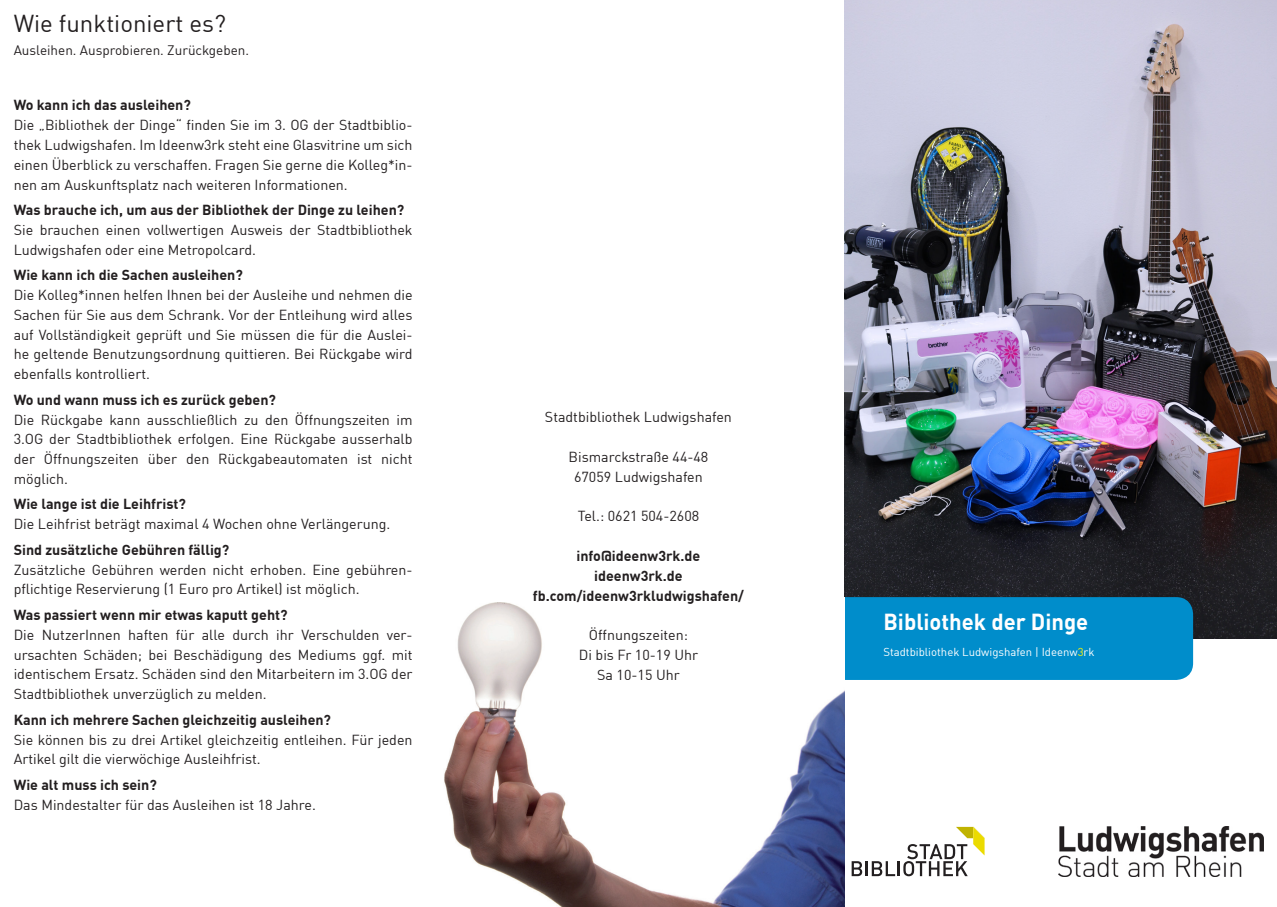
<style>
.page{position:relative;width:1277px;height:907px;background:#fff}
.page>*{position:absolute;margin:0;border:0;box-sizing:border-box;transform-origin:0 0}
.t1{font:24px "DIN Offc";color:#231f20}
.t2{font:700 22.65px "DIN Offc";color:#fff}
.t3{font:14.25px/19.8px "DIN Offc";color:#231f20;text-align:justify}
.t4{font:700 14.25px "DIN Offc";color:#231f20}
.t5{font:13.5px "DIN Offc";color:#231f20}
.t6{font:11.4px "DIN Offc";color:#fff}
.s1{color:#fff101}
</style>
<div class="page">
<img style="left:844px;top:0;width:433px;height:638px">
<img style="left:444px;top:602px;width:400px;height:305px">
<img style="left:1058px;top:827px;width:205px;height:49px">
<svg style="left:851px;top:861px;width:11px;height:15px"></svg>
<hr style="left:865px;top:861px;width:3px;height:15px;background:#231f20">
<svg style="left:871px;top:861px;width:24px;height:15px"></svg>
<hr style="left:897px;top:861px;width:3px;height:15px;background:#231f20">
<svg style="left:903px;top:827px;width:81px;height:49px"></svg>
<div style="left:829px;top:597px;width:364px;height:83px;background:#008dcb;border-radius:17px"></div>
<div style="left:826px;top:597px;width:19px;height:83px;background:#fff"></div>
<p class="t1" style="left:14px;top:8px;width:214px">Wie funktioniert es?</p>
<p class="t5" style="left:14px;top:42px;width:237px">Ausleihen. Ausprobieren. Zurückgeben.</p>
<p class="t4" style="left:14px;top:96px;width:179px">Wo kann ich das ausleihen?</p>
<p class="t3" style="left:14px;top:115px;width:400px">Die „Bibliothek der Dinge“ finden Sie im 3. OG der Stadtbiblio&shy;thek Ludwigshafen. Im Ideenw3rk steht eine Glasvitrine um sich einen Überblick zu verschaffen. Fragen Sie gerne die Kolleg*in&shy;nen am Auskunftsplatz nach weiteren Informationen.</p>
<p class="t4" style="left:14px;top:201px;width:392px">Was brauche ich, um aus der Bibliothek der Dinge zu leihen?</p>
<p class="t3" style="left:14px;top:219px;width:400px">Sie brauchen einen vollwertigen Ausweis der Stadtbibliothek<br>Ludwigshafen oder eine Metropolcard.</p>
<p class="t4" style="left:14px;top:266px;width:231px">Wie kann ich die Sachen ausleihen?</p>
<p class="t3" style="left:14px;top:285px;width:400px">Die Kolleg*innen helfen Ihnen bei der Ausleihe und nehmen die Sachen für Sie aus dem Schrank. Vor der Entleihung wird alles auf Vollständigkeit geprüft und Sie müssen die für die Auslei&shy;he geltende Benutzungsordnung quittieren. Bei Rückgabe wird ebenfalls kontrolliert.</p>
<p class="t4" style="left:14px;top:390px;width:264px">Wo und wann muss ich es zurück geben?</p>
<p class="t3" style="left:14px;top:409px;width:400px">Die Rückgabe kann ausschließlich zu den Öffnungszeiten im 3.OG der Stadtbibliothek erfolgen. Eine Rückgabe ausserhalb der Öffnungszeiten über den Rückgabeautomaten ist nicht möglich.</p>
<p class="t4" style="left:14px;top:495px;width:174px">Wie lange ist die Leihfrist?</p>
<p class="t3" style="left:14px;top:514px;width:378px">Die Leihfrist beträgt maximal 4 Wochen ohne Verlängerung.</p>
<p class="t4" style="left:14px;top:540px;width:217px">Sind zusätzliche Gebühren fällig?</p>
<p class="t3" style="left:14px;top:559px;width:400px">Zusätzliche Gebühren werden nicht erhoben. Eine gebühren&shy;pflichtige Reservierung (1 Euro pro Artikel) ist möglich.</p>
<p class="t4" style="left:14px;top:605px;width:275px">Was passiert wenn mir etwas kaputt geht?</p>
<p class="t3" style="left:14px;top:624px;width:400px">Die NutzerInnen haften für alle durch ihr Verschulden ver&shy;ursachten Schäden; bei Beschädigung des Mediums ggf. mit identischem Ersatz. Schäden sind den Mitarbeitern im 3.OG der Stadtbibliothek unverzüglich zu melden.</p>
<p class="t4" style="left:14px;top:710px;width:319px">Kann ich mehrere Sachen gleichzeitig ausleihen?</p>
<p class="t3" style="left:14px;top:729px;width:400px">Sie können bis zu drei Artikel gleichzeitig entleihen. Für jeden<br>Artikel gilt die vierwöchige Ausleihfrist.</p>
<p class="t4" style="left:14px;top:775px;width:145px">Wie alt muss ich sein?</p>
<p class="t3" style="left:14px;top:794px;width:304px">Das Mindestalter für das Ausleihen ist 18 Jahre.</p>
<p class="t3" style="left:545px;top:407px;width:188px">Stadtbibliothek Ludwigshafen</p>
<p class="t3" style="left:568px;top:447px;width:141px">Bismarckstraße 44-48</p>
<p class="t3" style="left:574px;top:466px;width:130px">67059 Ludwigshafen</p>
<p class="t3" style="left:578px;top:506px;width:123px">Tel.: 0621 504-2608</p>
<p class="t4" style="left:576px;top:546px;width:125px">info@ideenw3rk.de</p>
<p class="t4" style="left:594px;top:566px;width:90px">ideenw3rk.de</p>
<p class="t4" style="left:533px;top:586px;width:212px">fb.com/ideenw3rkludwigshafen/</p>
<p class="t3" style="left:589px;top:625px;width:101px">Öffnungszeiten:</p>
<p class="t3" style="left:579px;top:645px;width:121px">Di bis Fr 10-19 Uhr</p>
<p class="t3" style="left:597px;top:664px;width:84px">Sa 10-15 Uhr</p>
<p class="t2" style="left:883px;top:607px;width:206px">Bibliothek der Dinge</p>
<p class="t6" style="left:883px;top:645px;width:212px">Stadtbibliothek Ludwigshafen | Ideenw<span class="s1">3</span>rk</p>
</div>
